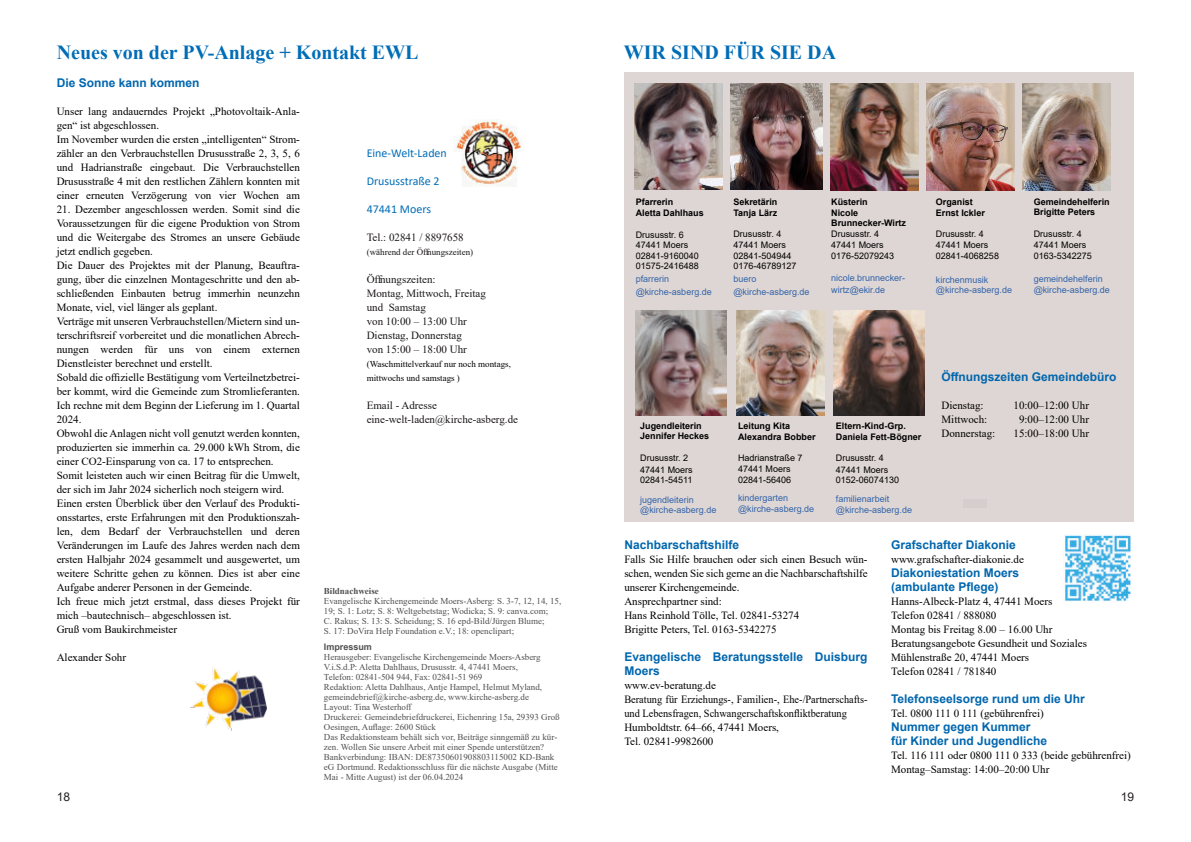
<style>
.page{position:relative;width:1191px;height:842px;background:#fff}
.page>*{position:absolute;margin:0;border:0;box-sizing:border-box;transform-origin:0 0}
.t1{font:700 20px "Times New Roman";color:#006db7}
.t2{font:700 12px/14px "Arial";color:#0066ae}
.t3{font:12px "Calibri";color:#006db7}
.t4{font:12px "Arial";color:#231f20}
.t5{font:11px/14px "Times New Roman";color:#000}
.t6{font:11px/14px "Times New Roman";color:#1b171a}
.t7{font:9px/10px "Times New Roman";color:#525050}
.t8{font:9px/10.8px "Arial";color:#000}
.t9{font:9px/10.8px "Arial";color:#3364a9}
.t10{font:700 9px/10.8px "Arial";color:#000}
.t11{font:9px/14px "Times New Roman";color:#000}
.t12{font:9px "Times New Roman";color:#1b171a}
.t13{font:700 9px "Times New Roman";color:#525050}
.t14{font:700 9px "Arial";color:#525050}
</style>
<div class="page">
<div style="left:624px;top:72px;width:510px;height:450px;background:#ded6d4"></div>
<div style="left:963px;top:500px;width:23px;height:8px;background:#d4cece"></div>
<img style="left:1063px;top:534px;width:68px;height:67px">
<img style="left:635px;top:310px;width:92px;height:105px">
<img style="left:190px;top:667px;width:76px;height:63px">
<img style="left:736px;top:310px;width:88px;height:105px">
<img style="left:830px;top:83px;width:88px;height:108px">
<img style="left:634px;top:83px;width:88px;height:107px">
<img style="left:834px;top:310px;width:90px;height:105px">
<img style="left:926px;top:83px;width:88px;height:108px">
<img style="left:730px;top:83px;width:93px;height:107px">
<img style="left:1022px;top:83px;width:88px;height:108px">
<img style="left:453px;top:120px;width:71px;height:66px">
<h1 class="t1" style="left:57px;top:46px;width:363px">Neues von der PV-Anlage + Kontakt EWL</h1>
<p class="t2" style="left:57px;top:77px;width:144px">Die Sonne kann kommen</p>
<p class="t5" style="left:57px;top:106px;width:245px">Unser lang andauerndes Projekt „Photovoltaik-Anla‐ gen“ ist abgeschlossen.<br>Im November wurden die ersten „intelligenten“ Strom‐ zähler an den Verbrauchstellen Drususstraße 2, 3, 5, 6 und Hadrianstraße eingebaut. Die Verbrauchstellen Drususstraße 4 mit den restlichen Zählern konnten mit einer erneuten Verzögerung von vier Wochen am</p>
<p class="t5" style="left:57px;top:204px;width:245px">21. Dezember angeschlossen werden. Somit sind die Voraussetzungen für die eigene Produktion von Strom und die Weitergabe des Stromes an unsere Gebäude jetzt endlich gegeben.<br>Die Dauer des Projektes mit der Planung, Beauftra‐ gung, über die einzelnen Montageschritte und den ab‐ schließenden Einbauten betrug immerhin neunzehn Monate, viel, viel länger als geplant.<br>Verträge mit unseren Verbrauchstellen/Mietern sind un‐ terschriftsreif vorbereitet und die monatlichen Abrech‐ nungen werden für uns von einem externen Dienstleister berechnet und erstellt.<br>Sobald die offizielle Bestätigung vom Verteilnetzbetrei‐ ber kommt, wird die Gemeinde zum Stromlieferanten.<br>Ich rechne mit dem Beginn der Lieferung im 1. Quartal 2024.<br>Obwohl die Anlagen nicht voll genutzt werden konnten, produzierten sie immerhin ca. 29.000 kWh Strom, die einer CO2-Einsparung von ca. 17 to entsprechen.<br>Somit leisteten auch wir einen Beitrag für die Umwelt, der sich im Jahr 2024 sicherlich noch steigern wird.<br>Einen ersten Überblick über den Verlauf des Produkti‐ onsstartes, erste Erfahrungen mit den Produktionszah‐ len, dem Bedarf der Verbrauchstellen und deren Veränderungen im Laufe des Jahres werden nach dem ersten Halbjahr 2024 gesammelt und ausgewertet, um weitere Schritte gehen zu können. Dies ist aber eine Aufgabe anderer Personen in der Gemeinde.<br>Ich freue mich jetzt erstmal, dass dieses Projekt für mich –bautechnisch– abgeschlossen ist.<br>Gruß vom Baukirchmeister</p>
<p class="t5" style="left:57px;top:652px;width:71px">Alexander Sohr</p>
<p class="t3" style="left:367px;top:148px;width:82px">Eine-Welt-Laden</p>
<p class="t3" style="left:367px;top:176px;width:74px">Drususstraße 2</p>
<p class="t3" style="left:367px;top:204px;width:66px">47441 Moers</p>
<p class="t6" style="left:367px;top:232px;width:99px">Tel.: 02841 / 8897658</p>
<p class="t12" style="left:367px;top:249px;width:108px">(während der Öffnungszeiten)</p>
<p class="t6" style="left:367px;top:274px;width:121px">Öffnungszeiten:<br>Montag, Mittwoch, Freitag und Samstag<br>von 10:00 – 13:00 Uhr<br>Dienstag, Donnerstag<br>von 15:00 – 18:00 Uhr</p>
<p class="t11" style="left:367px;top:358px;width:146px">(Waschmittelverkauf nur noch montags, mittwochs und samstags )</p>
<p class="t6" style="left:367px;top:400px;width:153px">Email - Adresse eine-welt-laden@kirche-asberg.de</p>
<p class="t13" style="left:324px;top:588px;width:57px">Bildnachweise</p>
<p class="t7" style="left:324px;top:597px;width:239px">Evangelische Kirchengemeinde Moers-Asberg: S. 3-7, 12, 14, 15, 19; S. 1: Lotz; S. 8: Weltgebetstag; Wodicka; S. 9: canva.com;<br>C. Rakus; S. 13: S. Scheidung; S. 16 epd-Bild/Jürgen Blume;<br>S. 17: DoVira Help Foundation e.V.; 18: openclipart;</p>
<p class="t14" style="left:324px;top:644px;width:50px">Impressum</p>
<p class="t7" style="left:324px;top:653px;width:237px">Herausgeber: Evangelische Kirchengemeinde Moers-Asberg V.i.S.d.P: Aletta Dahlhaus, Drususstr. 4, 47441 Moers,<br>Telefon: 02841-504 944, Fax: 02841-51 969<br>Redaktion: Aletta Dahlhaus, Antje Hampel, Helmut Myland, gemeindebrief@kirche-asberg.de, www.kirche-asberg.de<br>Layout: Tina Westerhoff<br>Druckerei: Gemeindebriefdruckerei, Eichenring 15a, 29393 Groß Oesingen, Auflage: 2600 Stück<br>Das Redaktionsteam behält sich vor, Beiträge sinngemäß zu kür‐ zen. Wollen Sie unsere Arbeit mit einer Spende unterstützen?<br>Bankverbindung: IBAN: DE87350601908803115002 KD-Bank eG Dortmund. Redaktionsschluss für die nächste Ausgabe (Mitte Mai - Mitte August) ist der 06.04.2024</p>
<h1 class="t1" style="left:624px;top:46px;width:214px">WIR SIND FÜR SIE DA</h1>
<p class="t10" style="left:635px;top:197px;width:70px">Pfarrerin<br>Aletta Dahlhaus</p>
<p class="t8" style="left:635px;top:230px;width:65px;line-height:10.5px">Drususstr. 6<br>47441 Moers<br>02841-9160040<br>01575-2416488</p>
<p class="t9" style="left:635px;top:273px;width:78px;line-height:13px">pfarrerin @kirche-asberg.de</p>
<p class="t10" style="left:733px;top:197px;width:46px">Sekretärin<br>Tanja Lärz</p>
<p class="t8" style="left:733px;top:230px;width:65px;line-height:10.5px">Drususstr. 4<br>47441 Moers<br>02841-504944<br>0176-46789127</p>
<p class="t9" style="left:733px;top:273px;width:78px;line-height:13px">buero @kirche-asberg.de</p>
<p class="t10" style="left:831px;top:197px;width:76px">Küsterin<br>Nicole<br>Brunnecker-Wirtz</p>
<p class="t8" style="left:831px;top:229px;width:65px">Drususstr. 4<br>47441 Moers<br>0176-52079243</p>
<p class="t9" style="left:831px;top:273px;width:76px;line-height:11.8px">nicole.brunnecker&shy;wirtz@ekir.de</p>
<p class="t10" style="left:936px;top:197px;width:51px">Organist<br>Ernst Ickler</p>
<p class="t8" style="left:936px;top:229px;width:65px">Drususstr. 4<br>47441 Moers<br>02841-4068258</p>
<p class="t9" style="left:936px;top:275px;width:78px">kirchenmusik @kirche-asberg.de</p>
<p class="t10" style="left:1033px;top:197px;width:78px">Gemeindehelferin<br>Brigitte Peters</p>
<p class="t8" style="left:1033px;top:229px;width:60px">Drususstr. 4<br>47441 Moers<br>0163-5342275</p>
<p class="t9" style="left:1033px;top:275px;width:78px">gemeindehelferin @kirche-asberg.de</p>
<p class="t10" style="left:640px;top:421px;width:71px">Jugendleiterin<br>Jennifer Heckes</p>
<p class="t8" style="left:640px;top:453px;width:54px;line-height:11.8px">Drususstr. 2<br>47441 Moers</p>
<p class="t8" style="left:640px;top:475px;width:54px">02841-54511</p>
<p class="t9" style="left:640px;top:495px;width:78px">jugendleiterin @kirche-asberg.de</p>
<p class="t10" style="left:738px;top:421px;width:79px">Leitung Kita<br>Alexandra Bobber</p>
<p class="t8" style="left:738px;top:454px;width:66px">Hadrianstraße 7<br>47441 Moers<br>02841-56406</p>
<p class="t9" style="left:738px;top:493px;width:78px">kindergarten @kirche-asberg.de</p>
<p class="t10" style="left:836px;top:421px;width:87px">Eltern-Kind-Grp.<br>Daniela Fett-Bögner</p>
<p class="t8" style="left:836px;top:452px;width:54px;line-height:11.8px">Drususstr. 4<br>47441 Moers</p>
<p class="t8" style="left:836px;top:475px;width:65px">0152-06074130</p>
<p class="t9" style="left:836px;top:495px;width:78px">familienarbeit @kirche-asberg.de</p>
<p class="t2" style="left:941px;top:371px;width:177px">Öffnungszeiten Gemeindebüro</p>
<p class="t5" style="left:941px;top:400px;width:44px">Dienstag:</p>
<p class="t5" style="left:1013px;top:400px;width:77px">10:00–12:00 Uhr</p>
<p class="t5" style="left:941px;top:414px;width:47px">Mittwoch:</p>
<p class="t5" style="left:1019px;top:414px;width:71px">9:00–12:00 Uhr</p>
<p class="t5" style="left:941px;top:428px;width:55px">Donnerstag:</p>
<p class="t5" style="left:1013px;top:428px;width:77px">15:00–18:00 Uhr</p>
<p class="t2" style="left:624px;top:539px;width:116px">Nachbarschaftshilfe</p>
<p class="t5" style="left:624px;top:554px;width:245px">Falls Sie Hilfe brauchen oder sich einen Besuch wün‐ schen, wenden Sie sich gerne an die Nachbarschaftshilfe unserer Kirchengemeinde.<br>Ansprechpartner sind:<br>Hans Reinhold Tölle, Tel. 02841-53274<br>Brigitte Peters, Tel. 0163-5342275</p>
<p class="t2" style="left:624px;top:651px;width:245px">Evangelische Beratungsstelle Duisburg<br>Moers</p>
<p class="t5" style="left:624px;top:680px;width:245px">www.ev-beratung.de<br>Beratung für Erziehungs-, Familien-, Ehe-/Partnerschafts&shy;und Lebensfragen, Schwangerschaftskonfliktberatung Humboldtstr. 64–66, 47441 Moers,<br>Tel. 02841-9982600</p>
<p class="t2" style="left:891px;top:539px;width:126px">Grafschafter Diakonie</p>
<p class="t5" style="left:891px;top:554px;width:134px">www.grafschafter-diakonie.de</p>
<p class="t2" style="left:891px;top:567px;width:130px">Diakoniestation Moers (ambulante Pflege)</p>
<p class="t5" style="left:891px;top:596px;width:197px">Hanns-Albeck-Platz 4, 47441 Moers<br>Telefon 02841 / 888080<br>Montag bis Freitag 8.00 – 16.00 Uhr<br>Beratungsangebote Gesundheit und Soziales<br>Mühlenstraße 20, 47441 Moers<br>Telefon 02841 / 781840</p>
<p class="t2" style="left:891px;top:693px;width:195px">Telefonseelsorge rund um die Uhr</p>
<p class="t5" style="left:891px;top:708px;width:154px">Tel. 0800 111 0 111 (gebührenfrei)</p>
<p class="t2" style="left:891px;top:721px;width:158px">Nummer gegen Kummer für Kinder und Jugendliche</p>
<p class="t5" style="left:891px;top:750px;width:241px">Tel. 116 111 oder 0800 111 0 333 (beide gebührenfrei)<br>Montag–Samstag: 14:00–20:00 Uhr</p>
<p class="t4" style="left:57px;top:793px;width:15px">18</p>
<p class="t4" style="left:1121px;top:793px;width:15px">19</p>
</div>
